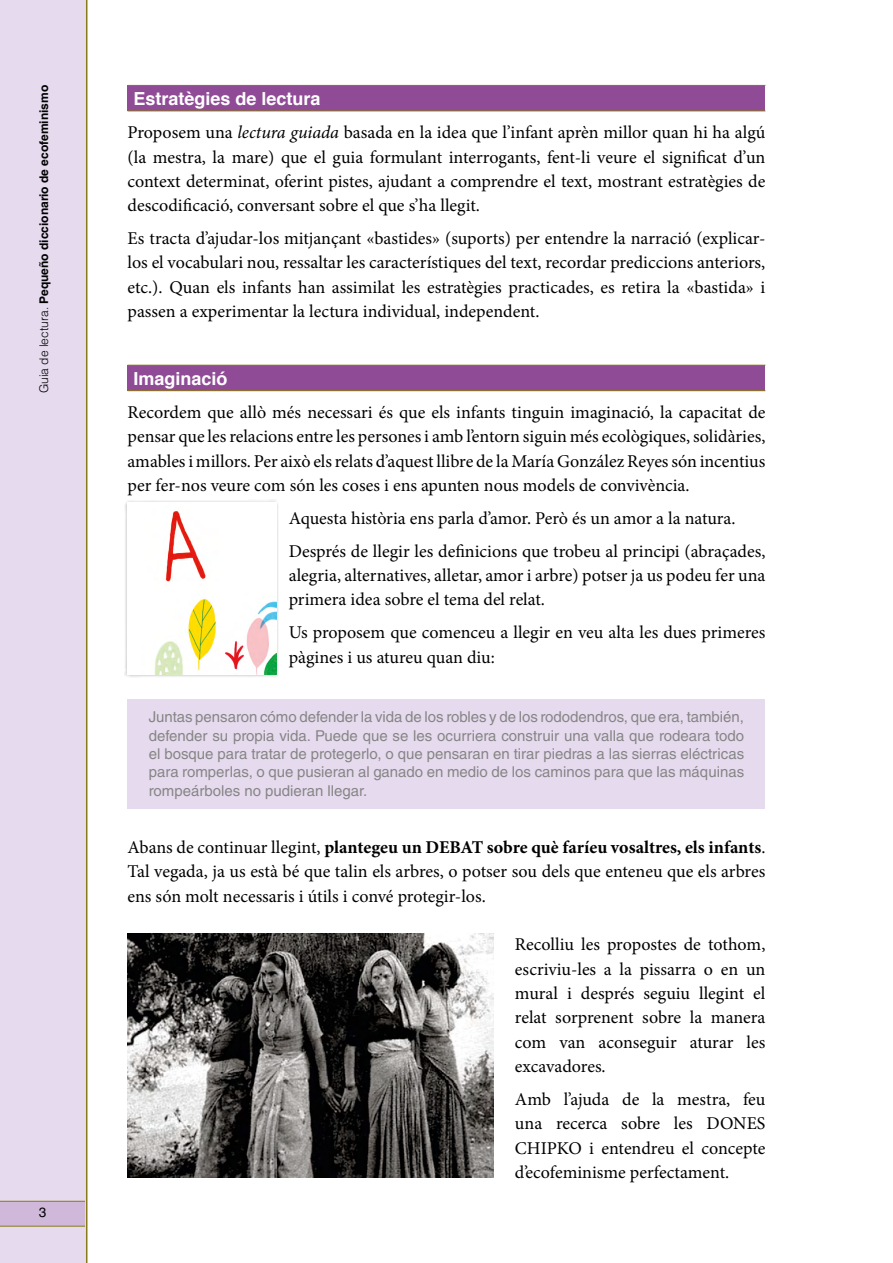
<style>
.page{position:relative;width:893px;height:1263px;background:#fff}
.page>*{position:absolute;margin:0;border:0;box-sizing:border-box;transform-origin:0 0}
.t1{font:18px/24.3px "Minion Pro";color:#000;text-align:justify}
.t2{font:700 18px "Helvetica";color:#fff}
.t3{font:15px/18.3px "Helvetica LT Std";color:#868585;text-align:justify}
.t4{font:13.5px "Helvetica LT Std";color:#000}
.t5{font:700 12px "Helvetica LT Std";color:#000}
.s1{font-weight:300}
.s2{font-style:italic}
.s3{font-weight:700}
</style>
<div class="page">
<div style="left:0;top:0;width:86px;height:1263px;background:#e6dbee"></div>
<div style="left:0;top:1201px;width:85px;height:25px;background:#cfb8da"></div>
<hr style="left:0;top:1201px;width:85px;height:1px;background:#897a19">
<hr style="left:0;top:1226px;width:85px;height:1px;background:#897a19">
<hr style="left:86px;top:0;width:1px;height:1263px;background:#897a19">
<div style="left:128px;top:699px;width:637px;height:109px;background:#e6dbee"></div>
<div style="left:128px;top:85px;width:637px;height:26px;background:#904b97"></div>
<hr style="left:128px;top:85px;width:637px;height:1px;background:#897a19">
<hr style="left:128px;top:111px;width:637px;height:1px;background:#897a19">
<div style="left:128px;top:365px;width:637px;height:26px;background:#904b97"></div>
<hr style="left:128px;top:365px;width:637px;height:1px;background:#897a19">
<hr style="left:128px;top:390px;width:637px;height:1px;background:#897a19">
<div style="left:124px;top:499px;width:155px;height:179px;background:#000;opacity:.3"></div>
<img style="left:128px;top:503px;width:148px;height:172px">
<img style="left:128px;top:933px;width:366px;height:245px">
<p class="t5" style="left:37px;top:393px;width:310px;rotate:-90deg"><span class="s1">Guia de lectura.</span> Pequeño diccionario de ecofeminismo</p>
<p class="t4" style="left:39px;top:1205px;width:9px">3</p>
<p class="t2" style="left:134px;top:84px;width:189px">Estratègies de lectura</p>
<p class="t1" style="left:128px;top:120px;width:639px">Proposem una <span class="s2">lectura guiada</span> basada en la idea que l’infant aprèn millor quan hi ha algú (la mestra, la mare) que el guia formulant interrogants, fent-li veure el significat d’un context determinat, oferint pistes, ajudant a comprendre el text, mostrant estratègies de descodificació, conversant sobre el que s’ha llegit.</p>
<p class="t1" style="left:128px;top:226px;width:639px">Es tracta d’ajudar-los mitjançant «bastides» (suports) per entendre la narració (explicar&shy;los el vocabulari nou, ressaltar les característiques del text, recordar prediccions anteriors, etc.). Quan els infants han assimilat les estratègies practicades, es retira la «bastida» i passen a experimentar la lectura individual, independent.</p>
<p class="t2" style="left:134px;top:364px;width:96px">Imaginació</p>
<p class="t1" style="left:128px;top:400px;width:639px">Recordem que allò més necessari és que els infants tinguin imaginació, la capacitat de pensar que les relacions entre les persones i amb l’entorn siguin més ecològiques, solidàries, amables i millors. Per això els relats d’aquest llibre de la María González Reyes són incentius per fer-nos veure com són les coses i ens apunten nous models de convivència.</p>
<p class="t1" style="left:289px;top:502px;width:478px;line-height:32.8px">Aquesta història ens parla d’amor. Però és un amor a la natura.<br>Després de llegir les definicions que trobeu al principi (abraçades,</p>
<p class="t1" style="left:289px;top:563px;width:478px">alegria, alternatives, alletar, amor i arbre) potser ja us podeu fer una primera idea sobre el tema del relat.</p>
<p class="t1" style="left:289px;top:620px;width:478px">Us proposem que comenceu a llegir en veu alta les dues primeres pàgines i us atureu quan diu:</p>
<p class="t3" style="left:149px;top:708px;width:597px">Juntas pensaron cómo defender la vida de los robles y de los rododendros, que era, también, defender su propia vida. Puede que se les ocurriera construir una valla que rodeara todo el bosque para tratar de protegerlo, o que pensaran en tirar piedras a las sierras eléctricas para romperlas, o que pusieran al ganado en medio de los caminos para que las máquinas rompeárboles no pudieran llegar.</p>
<p class="t1" style="left:128px;top:835px;width:639px">Abans de continuar llegint, <span class="s3">plantegeu un DEBAT sobre què faríeu vosaltres, els infants</span>.<br>Tal vegada, ja us està bé que talin els arbres, o potser sou dels que enteneu que els arbres ens són molt necessaris i útils i convé protegir-los.</p>
<p class="t1" style="left:515px;top:932px;width:252px">Recolliu les propostes de tothom, escriviu-les a la pissarra o en un mural i després seguiu llegint el relat sorprenent sobre la manera com van aconseguir aturar les excavadores.</p>
<p class="t1" style="left:515px;top:1087px;width:252px">Amb l’ajuda de la mestra, feu una recerca sobre les DONES CHIPKO i entendreu el concepte d’ecofeminisme perfectament.</p>
</div>
